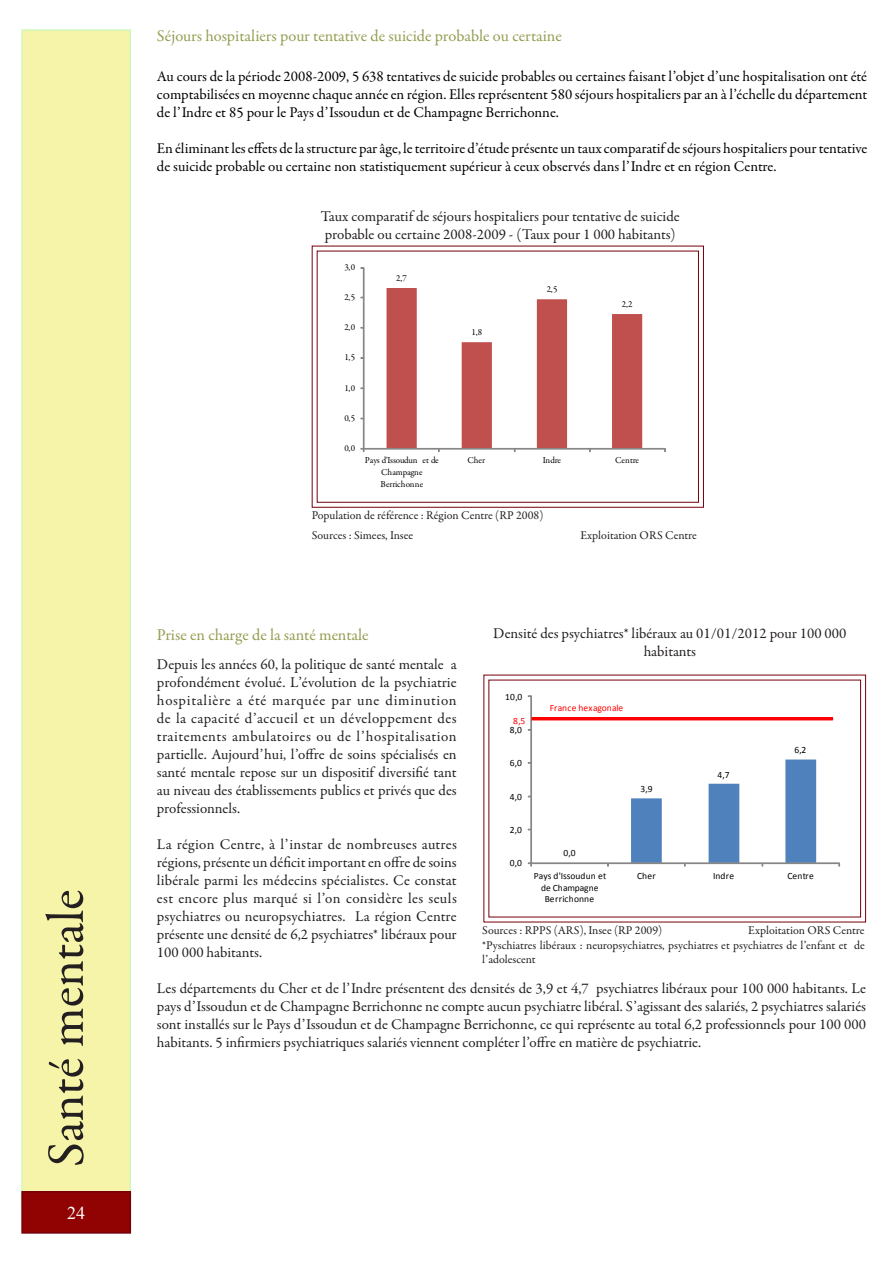
<style>
.page{position:relative;width:893px;height:1263px;background:#fff}
.page>*{position:absolute;margin:0;border:0;box-sizing:border-box;transform-origin:0 0}
.t1{font:52.5px "Garamond Premr Pro";letter-spacing:-.005em;color:#231f20}
.t2{font:18px "Times New Roman";color:#fcfcfc}
.t3{font:16.5px "Garamond Premr Pro";color:#959d50}
.t4{font:15px/18px "Garamond Premr Pro";color:#231f20;text-align:justify}
.t5{font:15px/18px "Garamond Premr Pro";letter-spacing:-.005em;color:#000;text-align:justify}
.t6{font:12px/14.4px "Garamond Premr Pro";color:#231f20}
.t7{font:9.45px/11.7px "Calibri";letter-spacing:.015em;color:#000;text-align:center}
.t8{font:9.45px "Calibri";letter-spacing:.01em;color:#f00}
.t9{font:9.15px/12px "Garamond Premr Pro";letter-spacing:-.015em;color:#000;text-align:center}
</style>
<div class="page">
<div style="left:21px;top:29px;width:110px;height:1177px;background:#f6f4a8;border:2px solid #d0f8ba"></div>
<div style="left:22px;top:1192px;width:108px;height:41px;background:#910202"></div>
<div style="left:21px;top:1191px;width:110px;height:43px;border:2px solid #76000b"></div>
<svg style="left:311px;top:245px;width:393px;height:263px"></svg>
<div style="left:317px;top:251px;width:382px;height:252px;border:1px solid #76000b"></div>
<svg style="left:483px;top:674px;width:384px;height:249px"></svg>
<div style="left:499px;top:685px;width:351px;height:226px;background:#fff"></div>
<div style="left:530px;top:696px;width:2px;height:167px;border:1px solid #868686"></div>
<div style="left:531px;top:862px;width:309px;height:2px;border:1px solid #868686"></div>
<svg style="left:528px;top:862px;width:4px;height:4px"></svg>
<svg style="left:631px;top:759px;width:185px;height:107px"></svg>
<div style="left:532px;top:718px;width:301px;height:2px;border:1px solid #f00"></div>
<div style="left:338px;top:257px;width:338px;height:239px;background:#fff"></div>
<div style="left:363px;top:268px;width:1px;height:181px;border:1px solid #868686"></div>
<div style="left:363px;top:448px;width:302px;height:1px;border:1px solid #868686"></div>
<svg style="left:387px;top:288px;width:255px;height:164px"></svg>
<p class="t1" style="left:35px;top:1167px;width:279px;rotate:-90deg">Santé mentale</p>
<p class="t2" style="left:67px;top:1200px;width:19px">24</p>
<p class="t3" style="left:157px;top:26px;width:407px">Séjours hospitaliers pour tentative de suicide probable ou certaine</p>
<p class="t5" style="left:157px;top:67px;width:712px">Au cours de la période 2008-2009, 5 638 tentatives de suicide probables ou certaines faisant l’objet d’une hospitalisation ont été comptabilisées en moyenne chaque année en région. Elles représentent 580 séjours hospitaliers par an à l’échelle du département de l’Indre et 85 pour le Pays d’Issoudun et de Champagne Berrichonne.</p>
<p class="t5" style="left:157px;top:139px;width:712px">En éliminant les effets de la structure par âge, le territoire d’étude présente un taux comparatif de séjours hospitaliers pour tentative de suicide probable ou certaine non statistiquement supérieur à ceux observés dans l’Indre et en région Centre.</p>
<p class="t4" style="left:321px;top:207px;width:360px">Taux comparatif de séjours hospitaliers pour tentative de suicide probable ou certaine 2008-2009 - (Taux pour 1 000 habitants)</p>
<p class="t9" style="left:344px;top:261px;width:12px">3,0</p>
<p class="t9" style="left:344px;top:291px;width:12px">2,5</p>
<p class="t9" style="left:344px;top:322px;width:12px">2,0</p>
<p class="t9" style="left:344px;top:352px;width:12px">1,5</p>
<p class="t9" style="left:344px;top:382px;width:12px">1,0</p>
<p class="t9" style="left:344px;top:412px;width:12px">0,5</p>
<p class="t9" style="left:344px;top:442px;width:12px">0,0</p>
<p class="t9" style="left:396px;top:272px;width:12px">2,7</p>
<p class="t9" style="left:471px;top:326px;width:12px">1,8</p>
<p class="t9" style="left:547px;top:283px;width:12px">2,5</p>
<p class="t9" style="left:622px;top:298px;width:12px">2,2</p>
<p class="t9" style="left:365px;top:454px;width:75px">Pays d'Issoudun et de<br>Champagne<br>Berrichonne</p>
<p class="t9" style="left:467px;top:454px;width:19px">Cher</p>
<p class="t9" style="left:543px;top:454px;width:20px">Indre</p>
<p class="t9" style="left:615px;top:454px;width:25px">Centre</p>
<p class="t6" style="left:312px;top:508px;width:233px">Population de référence : Région Centre (RP 2008)</p>
<p class="t6" style="left:312px;top:528px;width:103px">Sources : Simees, Insee</p>
<p class="t6" style="left:580px;top:528px;width:118px">Exploitation ORS Centre</p>
<p class="t4" style="left:493px;top:625px;width:355px;text-align:center">Densité des psychiatres* libéraux au 01/01/2012 pour 100 000 habitants</p>
<p class="t3" style="left:157px;top:625px;width:213px">Prise en charge de la santé mentale</p>
<p class="t4" style="left:157px;top:656px;width:301px">Depuis les années 60, la politique de santé mentale a profondément évolué. L’évolution de la psychiatrie hospitalière a été marquée par une diminution de la capacité d’accueil et un développement des traitements ambulatoires ou de l’hospitalisation partielle. Aujourd’hui, l’offre de soins spécialisés en santé mentale repose sur un dispositif diversifié tant au niveau des établissements publics et privés que des professionnels.</p>
<p class="t4" style="left:157px;top:836px;width:301px">La région Centre, à l’instar de nombreuses autres régions, présente un déficit important en offre de soins libérale parmi les médecins spécialistes. Ce constat est encore plus marqué si l’on considère les seuls psychiatres ou neuropsychiatres. La région Centre présente une densité de 6,2 psychiatres* libéraux pour 100 000 habitants.</p>
<p class="t4" style="left:157px;top:980px;width:711px">Les départements du Cher et de l’Indre présentent des densités de 3,9 et 4,7 psychiatres libéraux pour 100 000 habitants. Le pays d’Issoudun et de Champagne Berrichonne ne compte aucun psychiatre libéral. S’agissant des salariés, 2 psychiatres salariés sont installés sur le Pays d’Issoudun et de Champagne Berrichonne, ce qui représente au total 6,2 professionnels pour 100 000 habitants. 5 infirmiers psychiatriques salariés viennent compléter l’offre en matière de psychiatrie.</p>
<p class="t7" style="left:505px;top:690px;width:19px">10,0</p>
<p class="t8" style="left:550px;top:702px;width:75px">France hexagonale</p>
<p class="t8" style="left:513px;top:715px;width:14px">8,5</p>
<p class="t7" style="left:510px;top:724px;width:14px">8,0</p>
<p class="t7" style="left:794px;top:743px;width:14px">6,2</p>
<p class="t7" style="left:510px;top:757px;width:14px">6,0</p>
<p class="t7" style="left:717px;top:768px;width:14px">4,7</p>
<p class="t7" style="left:640px;top:783px;width:14px">3,9</p>
<p class="t7" style="left:510px;top:790px;width:14px">4,0</p>
<p class="t7" style="left:510px;top:823px;width:14px">2,0</p>
<p class="t7" style="left:563px;top:847px;width:14px">0,0</p>
<p class="t7" style="left:510px;top:857px;width:14px">0,0</p>
<p class="t7" style="left:534px;top:869px;width:74px">Pays d'Issoudun et de Champagne<br>Berrichonne</p>
<p class="t7" style="left:637px;top:869px;width:20px">Cher</p>
<p class="t7" style="left:713px;top:869px;width:22px">Indre</p>
<p class="t7" style="left:787px;top:869px;width:28px">Centre</p>
<p class="t6" style="left:482px;top:924px;width:182px">Sources : RPPS (ARS), Insee (RP 2009)</p>
<p class="t6" style="left:748px;top:924px;width:118px">Exploitation ORS Centre</p>
<p class="t6" style="left:482px;top:938px;width:384px">*Pyschiatres libéraux : neuropsychiatres, psychiatres et psychiatres de l’enfant et de l’adolescent</p>
</div>
